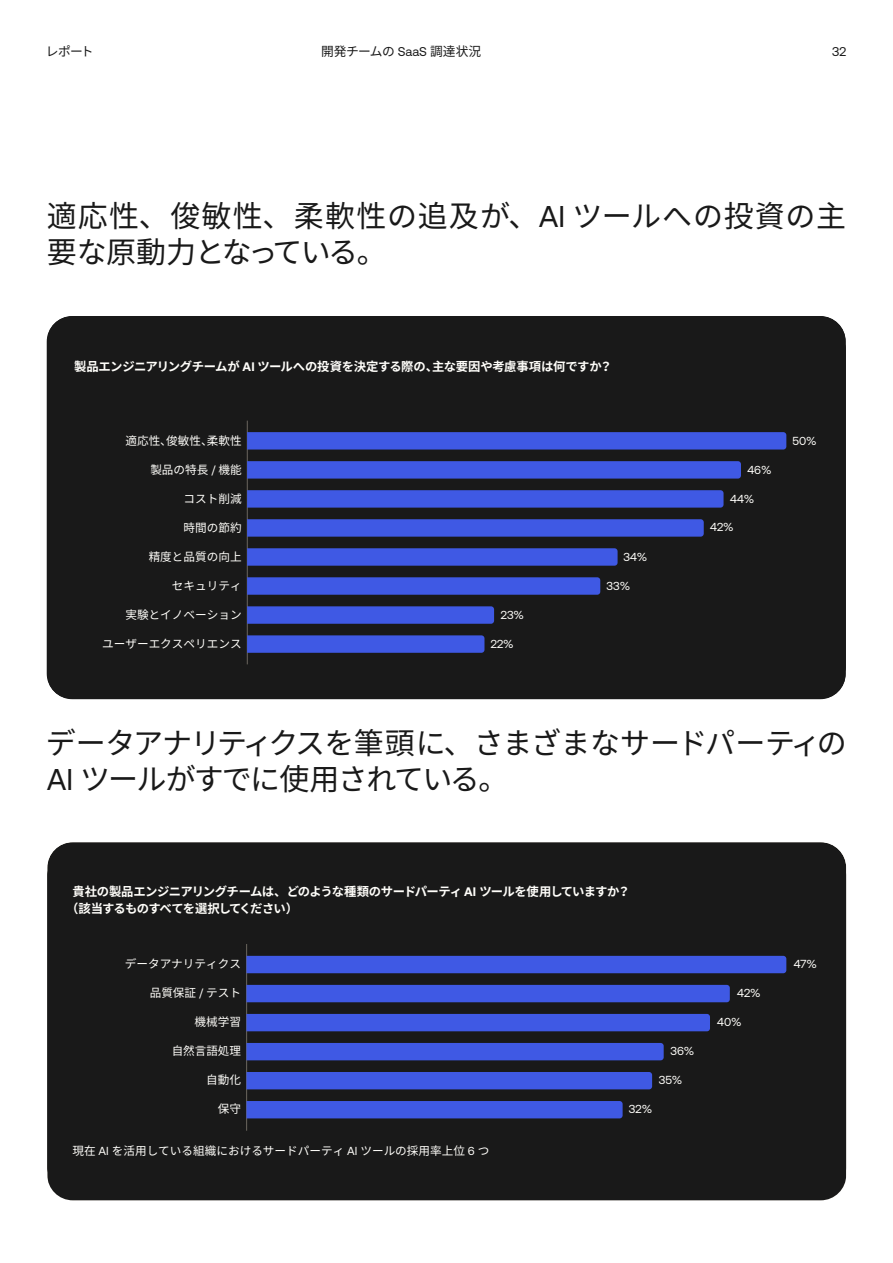
<style>
.page{position:relative;width:893px;height:1263px;background:#fff}
.page>*{position:absolute;margin:0;border:0;box-sizing:border-box;transform-origin:0 0}
.t1{font:30px/36px "Noto Sans CJ Kjp";letter-spacing:-.05em;color:#191919}
.t2{font:30px/36px "Noto Sans CJ Kjp";letter-spacing:.02em;color:#191919}
.t3{font:12.75px "Noto Sans CJ Kjp";letter-spacing:-.02em;color:#191919}
.t4{font:12.75px "Noto Sans CJ Kjp";letter-spacing:-.045em;color:#191919}
.t5{font:12.75px "Aeonik";color:#191919}
.t6{font:700 12.3px/17.4px "Noto Sans CJ Kjp";letter-spacing:-.06em;color:#fffefa}
.t7{font:700 12.3px "Noto Sans CJ Kjp";letter-spacing:-.04em;color:#fffefa}
.t8{font:11.7px "Noto Sans CJ Kjp";color:#fffefa}
.t9{font:11.7px "Aeonik";color:#fffefa}
.s1{font-family:"Aeonik"}
</style>
<div class="page">
<div style="left:47px;top:316px;width:798px;height:383px;background:#191919"></div>
<div style="left:47px;top:334px;width:799px;height:347px;background:#191919"></div>
<hr style="left:247px;top:421px;width:1px;height:243px;background:#6b665f">
<div style="left:247px;top:432px;width:539px;height:17px;background:#3f59e4"></div>
<svg style="left:247px;top:461px;width:494px;height:18px;background:#3d56dd"></svg>
<svg style="left:247px;top:490px;width:476px;height:18px;background:#3d56dd"></svg>
<svg style="left:247px;top:519px;width:457px;height:18px;background:#3d56dd"></svg>
<svg style="left:247px;top:548px;width:371px;height:18px;background:#3d56dc"></svg>
<svg style="left:247px;top:577px;width:353px;height:18px;background:#3d56dd"></svg>
<svg style="left:247px;top:606px;width:247px;height:18px;background:#3d56dd"></svg>
<svg style="left:247px;top:635px;width:237px;height:18px;background:#3d56dd"></svg>
<div style="left:49px;top:842px;width:796px;height:358px;background:#191919"></div>
<div style="left:47px;top:859px;width:799px;height:325px;background:#191919"></div>
<hr style="left:246px;top:944px;width:1px;height:187px;background:#6b665f">
<div style="left:246px;top:956px;width:540px;height:17px;background:#3f59e4"></div>
<div style="left:246px;top:985px;width:484px;height:17px;background:#3f59e4"></div>
<div style="left:246px;top:1014px;width:464px;height:17px;background:#3f59e4"></div>
<div style="left:246px;top:1043px;width:418px;height:17px;background:#3f59e4"></div>
<div style="left:246px;top:1072px;width:406px;height:17px;background:#3f59e4"></div>
<div style="left:246px;top:1101px;width:377px;height:17px;background:#3f59e4"></div>
<p class="t4" style="left:46px;top:44px;width:49px">レポート</p>
<p class="t3" style="left:321px;top:44px;width:162px">開発チームの <span class="s1">SaaS</span> 調達状況</p>
<p class="t5" style="left:832px;top:45px;width:16px">32</p>
<h1 class="t2" style="left:47px;top:198px;width:801px">適応性、俊敏性、柔軟性の追及が、<span class="s1">AI</span> ツールへの投資の主要な原動力となっている。</h1>
<p class="t7" style="left:74px;top:360px;width:540px">製品エンジニアリングチームが <span class="s1">AI</span> ツールへの投資を決定する際の、主な要因や考慮事項は何ですか？</p>
<p class="t8" style="left:125px;top:434px;width:118px">適応性、俊敏性、柔軟性</p>
<p class="t8" style="left:150px;top:463px;width:93px">製品の特長 <span class="s1">/</span> 機能</p>
<p class="t8" style="left:184px;top:492px;width:60px">コスト削減</p>
<p class="t8" style="left:184px;top:521px;width:60px">時間の節約</p>
<p class="t8" style="left:149px;top:550px;width:95px">精度と品質の向上</p>
<p class="t8" style="left:172px;top:579px;width:71px">セキュリティ</p>
<p class="t8" style="left:125px;top:608px;width:118px">実験とイノベーション</p>
<p class="t8" style="left:102px;top:637px;width:141px">ユーザーエクスペリエンス</p>
<p class="t9" style="left:501px;top:608px;width:25px">23%</p>
<p class="t9" style="left:491px;top:637px;width:24px">22%</p>
<p class="t9" style="left:623px;top:550px;width:25px">34%</p>
<p class="t9" style="left:606px;top:579px;width:25px">33%</p>
<p class="t9" style="left:747px;top:463px;width:26px">46%</p>
<p class="t9" style="left:730px;top:492px;width:26px">44%</p>
<p class="t9" style="left:710px;top:521px;width:25px">42%</p>
<p class="t9" style="left:792px;top:434px;width:26px">50%</p>
<h1 class="t1" style="left:46px;top:725px;width:802px">データアナリティクスを筆頭に、さまざまなサードパーティの<br><span class="s1">AI</span> ツールがすでに使用されている。</h1>
<p class="t6" style="left:66px;top:883px;width:565px;text-indent:6px">貴社の製品エンジニアリングチームは、どのような種類のサードパーティ <span class="s1">AI</span> ツールを使用していますか？（該当するものすべてを選択してください）</p>
<p class="t8" style="left:125px;top:957px;width:118px">データアナリティクス</p>
<p class="t8" style="left:150px;top:986px;width:93px">品質保証 <span class="s1">/</span> テスト</p>
<p class="t8" style="left:195px;top:1015px;width:48px">機械学習</p>
<p class="t8" style="left:172px;top:1044px;width:71px">自然言語処理</p>
<p class="t8" style="left:206px;top:1073px;width:36px">自動化</p>
<p class="t8" style="left:218px;top:1102px;width:25px">保守</p>
<p class="t8" style="left:72px;top:1144px;width:418px">現在 <span class="s1">AI</span> を活用している組織におけるサードパーティ <span class="s1">AI</span> ツールの採用率上位 <span class="s1">6</span> つ</p>
<p class="t9" style="left:670px;top:1045px;width:25px">36%</p>
<p class="t9" style="left:659px;top:1074px;width:25px">35%</p>
<p class="t9" style="left:629px;top:1103px;width:25px">32%</p>
<p class="t9" style="left:737px;top:987px;width:25px">42%</p>
<p class="t9" style="left:717px;top:1016px;width:26px">40%</p>
<p class="t9" style="left:794px;top:958px;width:25px">47%</p>
</div>
